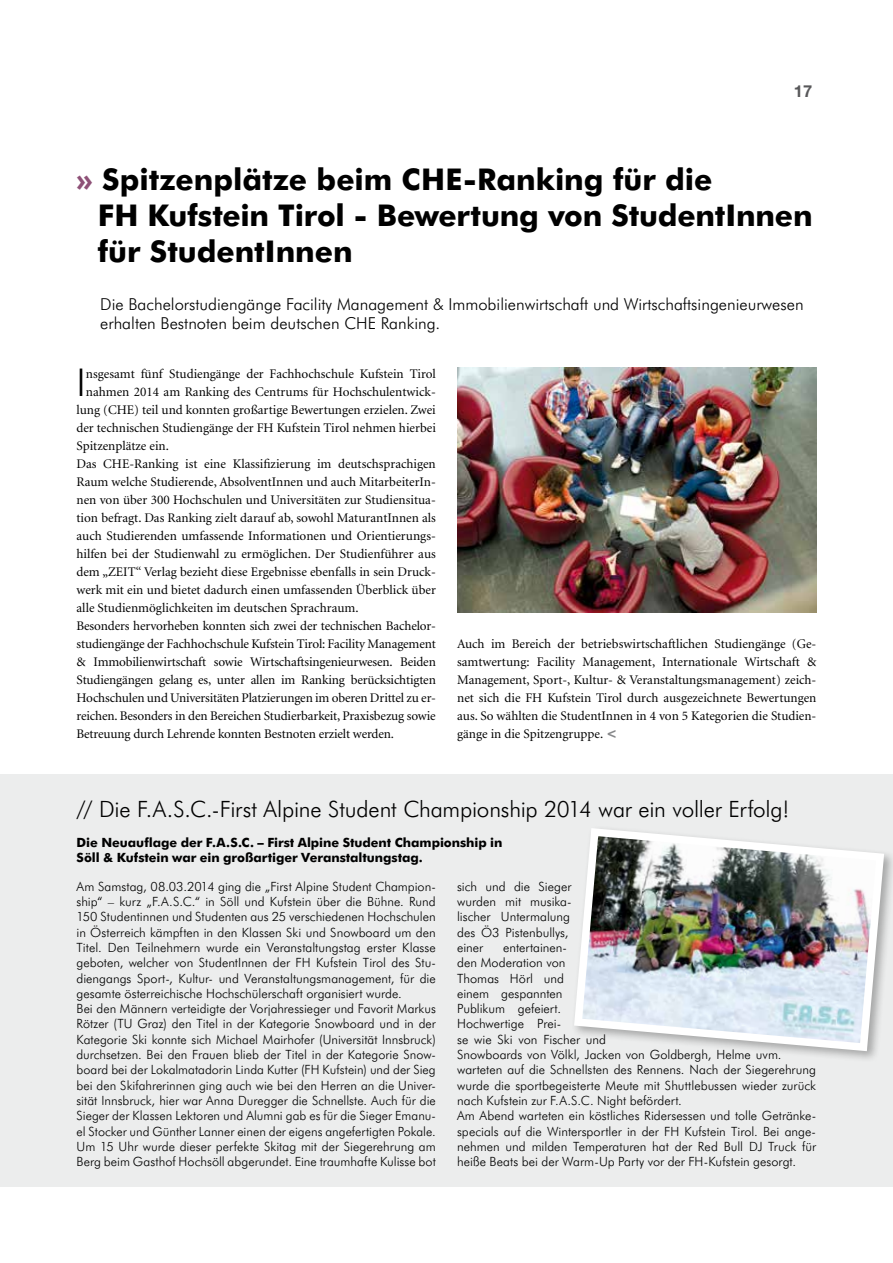
<style>
.page{position:relative;width:893px;height:1263px;background:#fff}
.page>*{position:absolute;margin:0;border:0;box-sizing:border-box;transform-origin:0 0}
.t1{font:300 38.4px "Futura BT";color:#000}
.t2{font:700 30px/36px "Futura BT";letter-spacing:-.005em;color:#000}
.t3{font:300 22.5px "Futura BT";letter-spacing:-.01em;color:#000}
.t4{font:300 16.5px/19.8px "Futura BT";color:#000}
.t5{font:700 16.5px "Helvetica Neue";color:#58585a}
.t6{font:13.2px/18px "Minion";letter-spacing:-.005em;color:#000;text-align:justify}
.t7{font:300 12.75px/15.3px "Futura BT";color:#000}
.t8{font:700 12.75px/15.3px "Futura BT";letter-spacing:-.005em;color:#000}
.s1{color:#8e5177}
.s2{font-family:"Futura BT";font-weight:700;font-size:13.5px;color:#87888a}
</style>
<div class="page">
<img style="left:457px;top:368px;width:359px;height:244px">
<div style="left:0;top:774px;width:893px;height:412px;background:#eceded"></div>
<div style="left:571px;top:825px;width:322px;height:238px;background:#000;opacity:.3"></div>
<img style="left:571px;top:825px;width:317px;height:230px">
<p class="t5" style="left:794px;top:81px;width:20px">17</p>
<h2 class="t2" style="left:98px;top:162px;width:716px;text-indent:-21px"><span class="s1">»</span> Spitzenplätze beim CHE-Ranking für die<br>FH Kufstein Tirol - Bewertung von StudentInnen für StudentInnen</h2>
<p class="t4" style="left:100px;top:294px;width:705px">Die Bachelorstudiengänge Facility Management &amp; Immobilienwirtschaft und Wirtschaftsingenieurwesen erhalten Bestnoten beim deutschen CHE Ranking.</p>
<h1 class="t1" style="left:77px;top:359px;width:11px">I</h1>
<p class="t6" style="left:86px;top:365px;width:351px">nsgesamt fünf Studiengänge der Fachhochschule Kufstein Tirol</p>
<p class="t6" style="left:86px;top:383px;width:351px">nahmen 2014 am Ranking des Centrums für Hochschulentwick-</p>
<p class="t6" style="left:77px;top:401px;width:361px">lung (CHE) teil und konnten großartige Bewertungen erzielen. Zwei</p>
<p class="t6" style="left:77px;top:419px;width:361px">der technischen Studiengänge der FH Kufstein Tirol nehmen hierbei</p>
<p class="t6" style="left:77px;top:437px;width:94px">Spitzenplätze ein.</p>
<p class="t6" style="left:77px;top:455px;width:361px">Das CHE-Ranking ist eine Klassifizierung im deutschsprachigen</p>
<p class="t6" style="left:77px;top:473px;width:361px">Raum welche Studierende, AbsolventInnen und auch MitarbeiterIn-</p>
<p class="t6" style="left:77px;top:491px;width:361px">nen von über 300 Hochschulen und Universitäten zur Studiensitua-</p>
<p class="t6" style="left:77px;top:509px;width:361px">tion befragt. Das Ranking zielt darauf ab, sowohl MaturantInnen als</p>
<p class="t6" style="left:77px;top:527px;width:361px">auch Studierenden umfassende Informationen und Orientierungs-</p>
<p class="t6" style="left:77px;top:545px;width:361px">hilfen bei der Studienwahl zu ermöglichen. Der Studienführer aus</p>
<p class="t6" style="left:77px;top:563px;width:361px">dem „ZEIT“ Verlag bezieht diese Ergebnisse ebenfalls in sein Druck-</p>
<p class="t6" style="left:77px;top:581px;width:361px">werk mit ein und bietet dadurch einen umfassenden Überblick über</p>
<p class="t6" style="left:77px;top:599px;width:284px">alle Studienmöglichkeiten im deutschen Sprachraum.</p>
<p class="t6" style="left:77px;top:617px;width:361px">Besonders hervorheben konnten sich zwei der technischen Bachelor-</p>
<p class="t6" style="left:77px;top:635px;width:361px">studiengänge der Fachhochschule Kufstein Tirol: Facility Management</p>
<p class="t6" style="left:77px;top:653px;width:361px">&amp; Immobilienwirtschaft sowie Wirtschaftsingenieurwesen. Beiden</p>
<p class="t6" style="left:77px;top:671px;width:361px">Studiengängen gelang es, unter allen im Ranking berücksichtigten</p>
<p class="t6" style="left:77px;top:689px;width:361px">Hochschulen und Universitäten Platzierungen im oberen Drittel zu er-</p>
<p class="t6" style="left:77px;top:707px;width:361px">reichen. Besonders in den Bereichen Studierbarkeit, Praxisbezug sowie</p>
<p class="t6" style="left:77px;top:725px;width:319px">Betreuung durch Lehrende konnten Bestnoten erzielt werden.</p>
<p class="t6" style="left:457px;top:635px;width:361px">Auch im Bereich der betriebswirtschaftlichen Studiengänge (Ge&shy;samtwertung: Facility Management, Internationale Wirtschaft &amp; Management, Sport-, Kultur- &amp; Veranstaltungsmanagement) zeich&shy;net sich die FH Kufstein Tirol durch ausgezeichnete Bewertungen aus. So wählten die StudentInnen in 4 von 5 Kategorien die Studien&shy;gänge in die Spitzengruppe. <span class="s2">&lt;</span></p>
<h3 class="t3" style="left:77px;top:795px;width:714px">// Die F.A.S.C.-First Alpine Student Championship 2014 war ein voller Erfolg!</h3>
<p class="t8" style="left:77px;top:834px;width:427px">Die Neuauflage der F.A.S.C. – First Alpine Student Championship in<br>Söll &amp; Kufstein war ein großartiger Veranstaltungstag.</p>
<p class="t7" style="left:77px;top:878px;width:361px">Am Samstag, 08.03.2014 ging die „First Alpine Student Champion&shy;ship“ – kurz „F.A.S.C.“ in Söll und Kufstein über die Bühne. Rund 150 Studentinnen und Studenten aus 25 verschiedenen Hochschulen in Österreich kämpften in den Klassen Ski und Snowboard um den Titel. Den Teilnehmern wurde ein Veranstaltungstag erster Klasse geboten, welcher von StudentInnen der FH Kufstein Tirol des Stu&shy;diengangs Sport-, Kultur- und Veranstaltungsmanagement, für die gesamte österreichische Hochschülerschaft organisiert wurde.<br>Bei den Männern verteidigte der Vorjahressieger und Favorit Markus Rötzer (TU Graz) den Titel in der Kategorie Snowboard und in der Kategorie Ski konnte sich Michael Mairhofer (Universität Innsbruck) durchsetzen. Bei den Frauen blieb der Titel in der Kategorie Snow&shy;board bei der Lokalmatadorin Linda Kutter (FH Kufstein) und der Sieg bei den Skifahrerinnen ging auch wie bei den Herren an die Univer&shy;sität Innsbruck, hier war Anna Duregger die Schnellste. Auch für die Sieger der Klassen Lektoren und Alumni gab es für die Sieger Emanu&shy;el Stocker und Günther Lanner einen der eigens angefertigten Pokale.<br>Um 15 Uhr wurde dieser perfekte Skitag mit der Siegerehrung am Berg beim Gasthof Hochsöll abgerundet. Eine traumhafte Kulisse bot</p>
<p class="t7" style="left:457px;top:878px;width:116px">sich und die Sieger wurden mit musika&shy;lischer Untermalung des Ö3 Pistenbullys, einer</p>
<p class="t7" style="left:457px;top:940px;width:360px;text-indent:46px">entertainen-<br>den Moderation von<br>Thomas Hörl und<br>einem gespannten<br>Publikum gefeiert.<br>Hochwertige Prei-<br>se wie Ski von Fischer und<br>Snowboards von Völkl, Jacken von Goldbergh, Helme uvm. warteten auf die Schnellsten des Rennens. Nach der Siegerehrung wurde die sportbegeisterte Meute mit Shuttlebussen wieder zurück nach Kufstein zur F.A.S.C. Night befördert.<br>Am Abend warteten ein köstliches Ridersessen und tolle Getränke&shy;specials auf die Wintersportler in der FH Kufstein Tirol. Bei ange&shy;nehmen und milden Temperaturen hat der Red Bull DJ Truck für heiße Beats bei der Warm-Up Party vor der FH-Kufstein gesorgt.</p>
</div>
